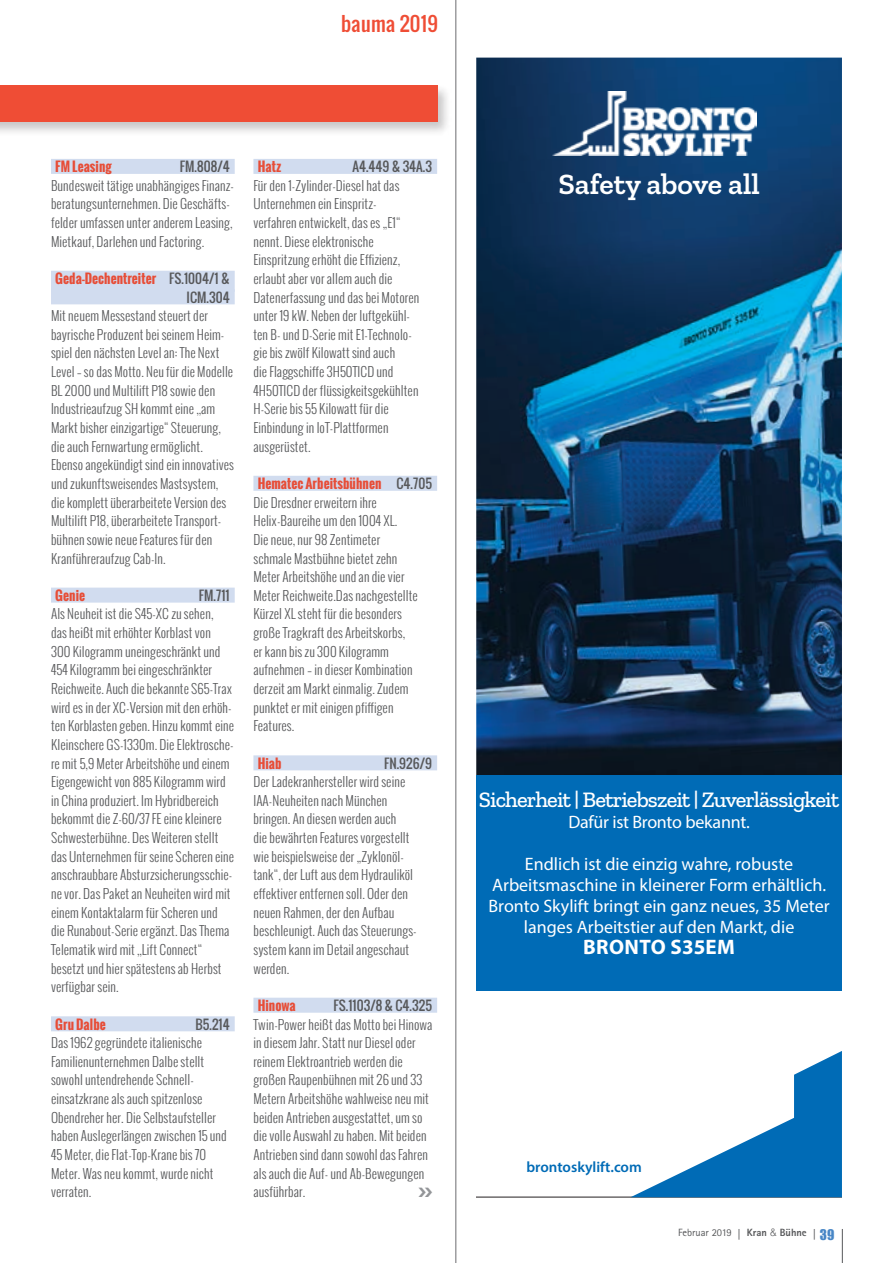
<style>
.page{position:relative;width:893px;height:1263px;background:#fff}
.page>*{position:absolute;margin:0;border:0;box-sizing:border-box;transform-origin:0 0}
.t1{font:600 30px "Zilla Slab";color:#fff}
.t2{font:500 22.5px "Zilla Slab";letter-spacing:-.04em;color:#fff}
.t3{font:700 21px "Myriad Pro";letter-spacing:.015em;color:#fff}
.t4{font:19.5px "Oswald";letter-spacing:.015em;color:#ef4d35}
.t5{font:18px/21px "Myriad Pro";color:#fff;text-align:center}
.t6{font:600 15px "Myriad Pro";color:#006bb6}
.t7{font:300 13.05px/18.6px "Oswald";letter-spacing:.005em;color:#57585a}
.t8{font:700 13.05px/18.6px "Oswald";letter-spacing:.005em;color:#e74d37;text-align:right}
.t9{font:13.05px "Oswald";letter-spacing:.005em;color:#57585a}
.t10{font:10.5px "Rotis Sans Serif";color:#57585a}
.s1{font-weight:400;color:#57585a}
.s2{font-weight:700;color:#e74d37}
.s3{font-weight:400}
.s4{font-family:"Frutiger";font-weight:700;font-stretch:condensed;font-size:10.65px}
.s5{font-weight:800}
.s6{font-family:"Helvetica";font-weight:300}
.s7{font-family:"Impact";font-size:13.5px;color:#4786c6}
</style>
<div class="page">
<hr style="left:455px;top:0;width:1px;height:1263px;background:#6c6d70">
<div style="left:0;top:83px;width:451px;height:53px;background:#231f20;opacity:.25"></div>
<div style="left:0;top:86px;width:437px;height:36px;background:#ef4d35"></div>
<div style="left:51px;top:159px;width:184px;height:15px;background:#d1dcef"></div>
<div style="left:51px;top:271px;width:184px;height:21px;background:#d1dcef"></div>
<div style="left:51px;top:289px;width:184px;height:15px;background:#d1dcef"></div>
<div style="left:51px;top:588px;width:184px;height:15px;background:#d1dcef"></div>
<div style="left:51px;top:1016px;width:184px;height:15px;background:#d1dcef"></div>
<div style="left:253px;top:159px;width:184px;height:15px;background:#d1dcef"></div>
<div style="left:253px;top:476px;width:184px;height:15px;background:#d1dcef"></div>
<div style="left:253px;top:755px;width:184px;height:15px;background:#d1dcef"></div>
<div style="left:253px;top:998px;width:184px;height:15px;background:#d1dcef"></div>
<svg style="left:476px;top:58px;width:366px;height:1139px"></svg>
<div style="left:476px;top:775px;width:366px;height:215px;background:#006bb6"></div>
<svg style="left:630px;top:1051px;width:212px;height:146px"></svg>
<img style="left:553px;top:91px;width:203px;height:64px">
<hr style="left:842px;top:1229px;width:1px;height:34px;background:#57585a">
<h3 class="t4" style="left:341px;top:9px;width:98px">bauma 2019</h3>
<p class="t8" style="left:55px;top:157px;width:58px">FM Leasing</p>
<p class="t9" style="left:180px;top:157px;width:51px">FM.808/4</p>
<p class="t7" style="left:51px;top:176px;width:184px">Bundesweit tätige unabhängiges Finanz&shy;beratungsunternehmen. Die Geschäfts&shy;felder umfassen unter anderem Leasing, Mietkauf, Darlehen und Factoring.</p>
<p class="t8" style="left:55px;top:269px;width:176px">Geda-Dechentreiter <span class="s1">FS.1004/1 &amp;<br>ICM.304</span></p>
<p class="t7" style="left:51px;top:306px;width:184px">Mit neuem Messestand steuert der bayrische Produzent bei seinem Heim&shy;spiel den nächsten Level an: The Next Level – so das Motto. Neu für die Modelle BL 2000 und Multilift P18 sowie den Industrieaufzug SH kommt eine ,,am Markt bisher einzigartige“ Steuerung, die auch Fernwartung ermöglicht.<br>Ebenso angekündigt sind ein innovatives und zukunftsweisendes Mastsystem, die komplett überarbeitete Version des Multilift P18, überarbeitete Transport&shy;bühnen sowie neue Features für den Kranführeraufzug Cab-In.</p>
<p class="t8" style="left:55px;top:586px;width:31px">Genie</p>
<p class="t9" style="left:199px;top:585px;width:32px">FM.711</p>
<p class="t7" style="left:51px;top:605px;width:185px">Als Neuheit ist die S45-XC zu sehen,<br>das heißt mit erhöhter Korblast von<br>300 Kilogramm uneingeschränkt und 454 Kilogramm bei eingeschränkter Reichweite. Auch die bekannte S65-Trax wird es in der XC-Version mit den erhöh&shy;ten Korblasten geben. Hinzu kommt eine Kleinschere GS-1330m. Die Elektrosche&shy;re mit 5,9 Meter Arbeitshöhe und einem Eigengewicht von 885 Kilogramm wird in China produziert. Im Hybridbereich bekommt die Z-60/37 FE eine kleinere Schwesterbühne. Des Weiteren stellt das Unternehmen für seine Scheren eine anschraubbare Absturzsicherungsschie&shy;ne vor. Das Paket an Neuheiten wird mit einem Kontaktalarm für Scheren und die Runabout-Serie ergänzt. Das Thema Telematik wird mit ,,Lift Connect“ besetzt und hier spätestens ab Herbst verfügbar sein.</p>
<p class="t8" style="left:55px;top:1014px;width:52px">Gru Dalbe</p>
<p class="t9" style="left:195px;top:1014px;width:36px">B5.214</p>
<p class="t7" style="left:51px;top:1033px;width:177px">Das 1962 gegründete italienische<br>Familienunternehmen Dalbe stellt sowohl untendrehende Schnell&shy;einsatzkrane als auch spitzenlose<br>Obendreher her. Die Selbstaufsteller haben Auslegerlängen zwischen 15 und<br>45 Meter, die Flat-Top-Krane bis 70<br>Meter. Was neu kommt, wurde nicht verraten.</p>
<p class="t8" style="left:258px;top:157px;width:25px">Hatz</p>
<p class="t9" style="left:352px;top:157px;width:81px">A4.449 &amp; 34A.3</p>
<p class="t7" style="left:253px;top:176px;width:167px">Für den 1-Zylinder-Diesel hat das<br>Unternehmen ein Einspritz&shy;verfahren entwickelt, das es ,,E1“ nennt. Diese elektronische<br>Einspritzung erhöht die Effizienz, erlaubt aber vor allem auch die<br>Datenerfassung und das bei Motoren unter 19 kW. Neben der luftgekühl&shy;ten B- und D-Serie mit E1-Technolo&shy;gie bis zwölf Kilowatt sind auch<br>die Flaggschiffe 3H50TICD und<br>4H50TICD der flüssigkeitsgekühlten<br>H-Serie bis 55 Kilowatt für die<br>Einbindung in IoT-Plattformen ausgerüstet.</p>
<p class="t7" style="left:253px;top:474px;width:180px;text-indent:4px"><span class="s2">Hematec Arbeitsbühnen</span> <span class="s3">C4.705<br></span>Die Dresdner erweitern ihre<br>Helix-Baureihe um den 1004 XL.<br>Die neue, nur 98 Zentimeter<br>schmale Mastbühne bietet zehn<br>Meter Arbeitshöhe und an die vier<br>Meter Reichweite.Das nachgestellte<br>Kürzel XL steht für die besonders große Tragkraft des Arbeitskorbs,<br>er kann bis zu 300 Kilogramm aufnehmen – in dieser Kombination derzeit am Markt einmalig. Zudem punktet er mit einigen pfiffigen<br>Features.</p>
<p class="t8" style="left:258px;top:754px;width:25px">Hiab</p>
<p class="t9" style="left:384px;top:753px;width:49px">FN.926/9</p>
<p class="t7" style="left:253px;top:772px;width:165px">Der Ladekranhersteller wird seine<br>IAA-Neuheiten nach München bringen. An diesen werden auch<br>die bewährten Features vorgestellt wie beispielsweise der ,,Zyklonöl&shy;tank“, der Luft aus dem Hydrauliköl effektiver entfernen soll. Oder den neuen Rahmen, der den Aufbau beschleunigt. Auch das Steuerungs&shy;system kann im Detail angeschaut werden.</p>
<p class="t8" style="left:258px;top:996px;width:40px">Hinowa</p>
<p class="t9" style="left:334px;top:995px;width:100px">FS.1103/8 &amp; C4.325</p>
<p class="t7" style="left:253px;top:1015px;width:180px">Twin-Power heißt das Motto bei Hinowa in diesem Jahr. Statt nur Diesel oder reinem Elektroantrieb werden die großen Raupenbühnen mit 26 und 33<br>Metern Arbeitshöhe wahlweise neu mit beiden Antrieben ausgestattet, um so die volle Auswahl zu haben. Mit beiden Antrieben sind dann sowohl das Fahren als auch die Auf- und Ab-Bewegungen ausführbar.</p>
<h1 class="t1" style="left:558px;top:167px;width:203px">Safety above all</h1>
<h2 class="t2" style="left:479px;top:787px;width:362px">Sicherheit | Betriebszeit | Zuverlässigkeit</h2>
<h3 class="t5" style="left:568px;top:812px;width:183px">Dafür ist Bronto bekannt.</h3>
<h3 class="t5" style="left:489px;top:853px;width:343px">Endlich ist die einzig wahre, robuste Arbeitsmaschine in kleinerer Form erhältlich.<br>Bronto Skylift bringt ein ganz neues, 35 Meter langes Arbeitstier auf den Markt, die</h3>
<h3 class="t3" style="left:583px;top:934px;width:153px">BRONTO S35EM</h3>
<p class="t6" style="left:526px;top:1157px;width:117px">brontoskylift.com</p>
<p class="t10" style="left:678px;top:1226px;width:158px">Februar 2019 <span class="s4">|</span> <span class="s5">Kran</span> <span class="s6">&amp;</span> <span class="s5">Bühne</span> <span class="s4">|</span> <span class="s7">39</span></p>
</div>
